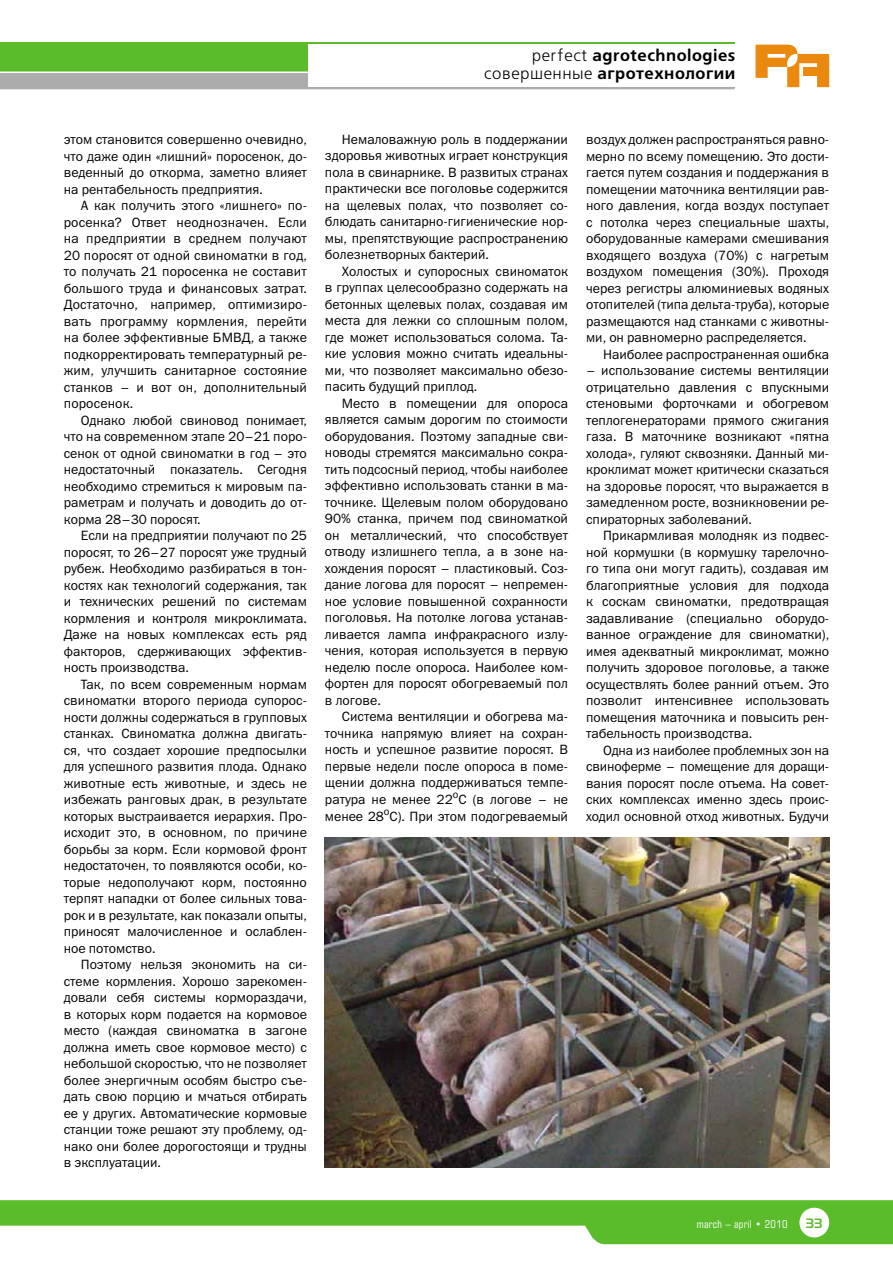
<style>
.page{position:relative;width:893px;height:1263px;background:#fff}
.page>*{position:absolute;margin:0;border:0;box-sizing:border-box;transform-origin:0 0}
.t1{font:700 16.5px/18px "Free Set C";letter-spacing:.03em;color:#000;text-align:right}
.t2{font:13.5px/16.5px "Franklin Gothic Book C";color:#000;text-align:justify}
.t3{font:700 13.5px "Magistral C";color:#5bbc2b}
.t4{font:10.5px "Europe Cond";letter-spacing:.03em;color:#fff}
.s1{font-weight:400}
</style>
<div class="page">
<svg style="left:0;top:1200px;width:893px;height:44px"></svg>
<div style="left:799px;top:1208px;width:30px;height:29px;background:#fff;border-radius:50%"></div>
<svg style="left:0;top:43px;width:830px;height:47px"></svg>
<hr style="left:0;top:72px;width:340px;height:1px;background:#fff">
<div style="left:308px;top:45px;width:429px;height:42px;background:#fff"></div>
<img style="left:325px;top:837px;width:504px;height:330px">
<p class="t1" style="left:484px;top:47px;width:253px"><span class="s1">perfect</span> agrotechnologies <span class="s1">совершенные</span> агротехнологии</p>
<p class="t2" style="left:64px;top:131px;width:245px">этом становится совершенно очевидно, что даже один «лишний» поросенок, до&shy;веденный до откорма, заметно влияет на рентабельность предприятия.</p>
<p class="t2" style="left:64px;top:197px;width:245px;text-indent:17px">А как получить этого «лишнего» по&shy;росенка? Ответ неоднозначен. Если на предприятии в среднем получают 20 поросят от одной свиноматки в год, то получать 21 поросенка не составит большого труда и финансовых затрат.<br>Достаточно, например, оптимизиро&shy;вать программу кормления, перейти на более эффективные БМВД, а также подкорректировать температурный ре&shy;жим, улучшить санитарное состояние станков – и вот он, дополнительный поросенок.</p>
<p class="t2" style="left:64px;top:411px;width:245px;text-indent:17px">Однако любой свиновод понимает, что на современном этапе 20–21 поро&shy;сенок от одной свиноматки в год – это недостаточный показатель. Сегодня необходимо стремиться к мировым па&shy;раметрам и получать и доводить до от&shy;корма 28–30 поросят.</p>
<p class="t2" style="left:64px;top:527px;width:245px;text-indent:17px">Если на предприятии получают по 25 поросят, то 26–27 поросят уже трудный рубеж. Необходимо разбираться в тон&shy;костях как технологий содержания, так и технических решений по системам кормления и контроля микроклимата.<br>Даже на новых комплексах есть ряд факторов, сдерживающих эффектив&shy;ность производства.</p>
<p class="t2" style="left:64px;top:675px;width:245px;text-indent:17px">Так, по всем современным нормам свиноматки второго периода супорос&shy;ности должны содержаться в групповых станках. Свиноматка должна двигать&shy;ся, что создает хорошие предпосылки для успешного развития плода. Однако животные есть животные, и здесь не избежать ранговых драк, в результате которых выстраивается иерархия. Про&shy;исходит это, в основном, по причине борьбы за корм. Если кормовой фронт недостаточен, то появляются особи, ко&shy;торые недополучают корм, постоянно терпят нападки от более сильных това&shy;рок и в результате, как показали опыты, приносят малочисленное и ослаблен&shy;ное потомство.</p>
<p class="t2" style="left:64px;top:956px;width:245px;text-indent:17px">Поэтому нельзя экономить на си&shy;стеме кормления. Хорошо зарекомен&shy;довали себя системы кормораздачи, в которых корм подается на кормовое место (каждая свиноматка в загоне должна иметь свое кормовое место) с небольшой скоростью, что не позволяет более энергичным особям быстро съе&shy;дать свою порцию и мчаться отбирать ее у других. Автоматические кормовые станции тоже решают эту проблему, од&shy;нако они более дорогостоящи и трудны в эксплуатации.</p>
<p class="t2" style="left:325px;top:131px;width:245px;text-indent:17px">Немаловажную роль в поддержании здоровья животных играет конструкция пола в свинарнике. В развитых странах практически все поголовье содержится на щелевых полах, что позволяет со&shy;блюдать санитарно-гигиенические нор&shy;мы, препятствующие распространению болезнетворных бактерий.</p>
<p class="t2" style="left:325px;top:263px;width:245px;text-indent:17px">Холостых и супоросных свиноматок в группах целесообразно содержать на бетонных щелевых полах, создавая им места для лежки со сплошным полом, где может использоваться солома. Та&shy;кие условия можно считать идеальны&shy;ми, что позволяет максимально обезо&shy;пасить будущий приплод.</p>
<p class="t2" style="left:325px;top:395px;width:245px;text-indent:17px">Место в помещении для опороса является самым дорогим по стоимости оборудования. Поэтому западные сви&shy;новоды стремятся максимально сокра&shy;тить подсосный период, чтобы наиболее эффективно использовать станки в ма&shy;точнике. Щелевым полом оборудовано 90% станка, причем под свиноматкой он металлический, что способствует отводу излишнего тепла, а в зоне на&shy;хождения поросят – пластиковый. Соз&shy;дание логова для поросят – непремен&shy;ное условие повышенной сохранности поголовья. На потолке логова устанав&shy;ливается лампа инфракрасного излу&shy;чения, которая используется в первую неделю после опороса. Наиболее ком&shy;фортен для поросят обогреваемый пол в логове.</p>
<p class="t2" style="left:325px;top:708px;width:245px;text-indent:17px">Система вентиляции и обогрева ма&shy;точника напрямую влияет на сохран&shy;ность и успешное развитие поросят. В первые недели после опороса в поме&shy;щении должна поддерживаться темпе&shy;ратура не менее 22<sup>о</sup>С (в логове – не менее 28<sup>о</sup>С). При этом подогреваемый</p>
<p class="t2" style="left:586px;top:131px;width:245px">воздух должен распространяться равно&shy;мерно по всему помещению. Это дости&shy;гается путем создания и поддержания в помещении маточника вентиляции рав&shy;ного давления, когда воздух поступает с потолка через специальные шахты, оборудованные камерами смешивания входящего воздуха (70%) с нагретым воздухом помещения (30%). Проходя через регистры алюминиевых водяных отопителей (типа дельта-труба), которые размещаются над станками с животны&shy;ми, он равномерно распределяется.</p>
<p class="t2" style="left:603px;top:345px;width:228px">Наиболее распространенная ошибка</p>
<p class="t2" style="left:586px;top:362px;width:245px">– использование системы вентиляции отрицательно давления с впускными стеновыми форточками и обогревом теплогенераторами прямого сжигания газа. В маточнике возникают «пятна холода», гуляют сквозняки. Данный ми&shy;кроклимат может критически сказаться на здоровье поросят, что выражается в замедленном росте, возникновении ре&shy;спираторных заболеваний.</p>
<p class="t2" style="left:586px;top:527px;width:245px;text-indent:17px">Прикармливая молодняк из подвес&shy;ной кормушки (в кормушку тарелочно&shy;го типа они могут гадить), создавая им благоприятные условия для подхода к соскам свиноматки, предотвращая задавливание (специально оборудо&shy;ванное ограждение для свиноматки), имея адекватный микроклимат, можно получить здоровое поголовье, а также осуществлять более ранний отъем. Это позволит интенсивнее использовать помещения маточника и повысить рен&shy;табельность производства.</p>
<p class="t2" style="left:586px;top:741px;width:245px;text-indent:17px">Одна из наиболее проблемных зон на свиноферме – помещение для доращи&shy;вания поросят после отъема. На совет&shy;ских комплексах именно здесь проис&shy;ходил основной отход животных. Будучи</p>
<p class="t4" style="left:697px;top:1218px;width:92px">march – april • 2010</p>
<p class="t3" style="left:806px;top:1215px;width:18px">33</p>
</div>
